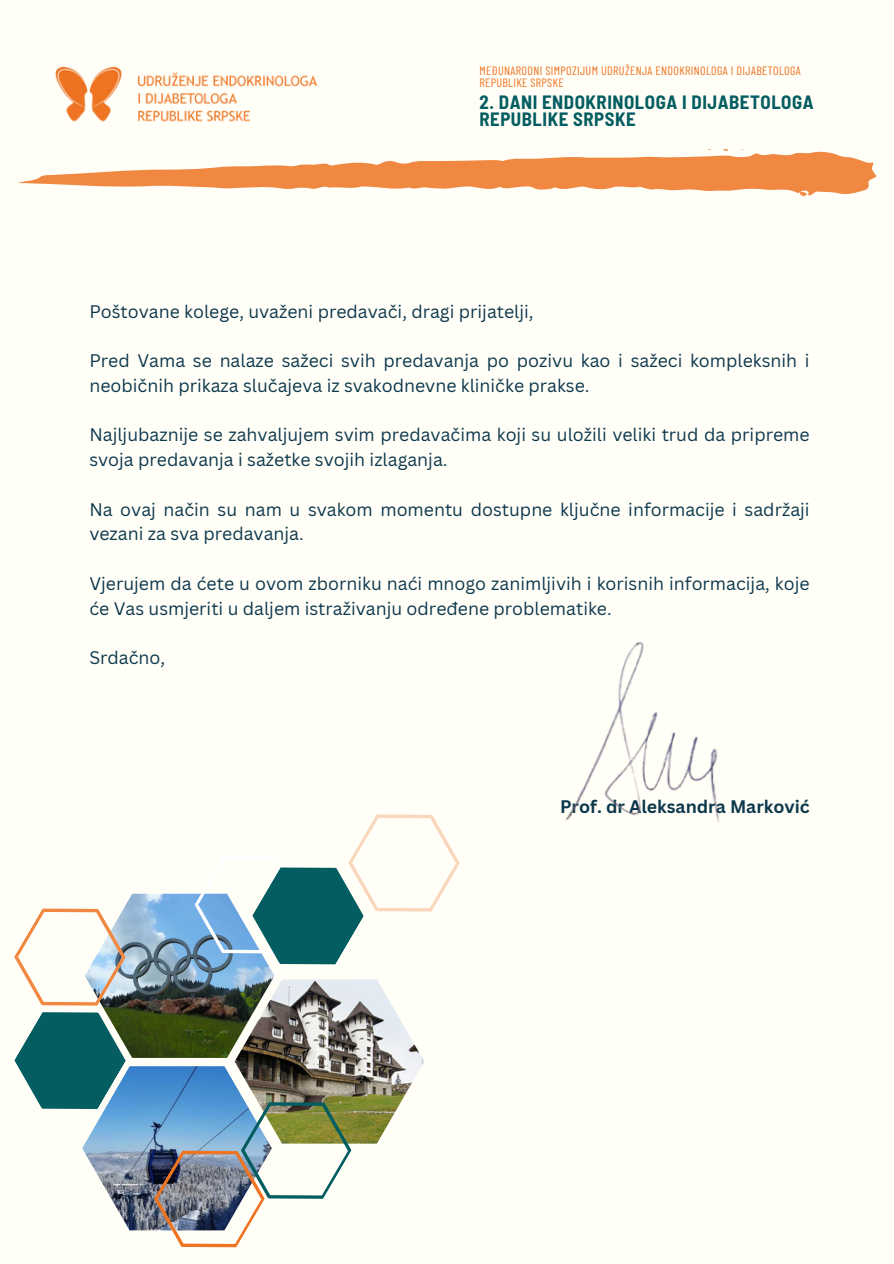
<style>
.page{position:relative;width:894px;height:1264px;background:#fff}
.page>*{position:absolute;margin:0;border:0;box-sizing:border-box;transform-origin:0 0}
.t1{font:700 semi-condensed 18.75px "Barlow";letter-spacing:.03em;color:#035d61}
.t2{font:17.7px/24.8px "Canva Sans";color:#0e394d}
.t3{font:700 17.7px "Canva Sans";color:#0e394d}
.t4{font:12.15px "Barlow Condensed";letter-spacing:.03em;color:#ee7422}
</style>
<div class="page">
<div style="left:0;top:0;width:893px;height:1263px;background:#fffef7"></div>
<img style="left:55px;top:66px;width:263px;height:56px">
<svg style="left:17px;top:149px;width:859px;height:47px"></svg>
<img style="left:14px;top:814px;width:419px;height:434px">
<img style="left:433px;top:642px;width:286px;height:266px">
<p class="t4" style="left:479px;top:63px;width:323px">MEĐUNARODNI SIMPOZIJUM UDRUŽENJA ENDOKRINOLOGA I DIJABETOLOGA</p>
<p class="t4" style="left:479px;top:75px;width:86px">REPUBLIKE SRPSKE</p>
<h2 class="t1" style="left:479px;top:90px;width:335px">2. DANI ENDOKRINOLOGA I DIJABETOLOGA</h2>
<p class="t1" style="left:479px;top:107px;width:158px">REPUBLIKE SRPSKE</p>
<p class="t2" style="left:89px;top:298px;width:445px">Poštovane kolege, uvaženi predavači, dragi prijatelji,</p>
<p class="t2" style="left:89px;top:348px;width:721px">Pred Vama se nalaze sažeci svih predavanja po pozivu kao i sažeci kompleksnih i neobičnih prikaza slučajeva iz svakodnevne kliničke prakse.</p>
<h1 class="t2" style="left:89px;top:422px;width:721px">Najljubaznije se zahvaljujem svim predavačima koji su uložili veliki trud da pripreme svoja predavanja i sažetke svojih izlaganja.</h1>
<p class="t2" style="left:89px;top:496px;width:721px">Na ovaj način su nam u svakom momentu dostupne ključne informacije i sadržaji vezani za sva predavanja.</p>
<p class="t2" style="left:89px;top:570px;width:721px">Vjerujem da ćete u ovom zborniku naći mnogo zanimljivih i korisnih informacija, koje će Vas usmjeriti u daljem istraživanju određene problematike.</p>
<h3 class="t2" style="left:89px;top:645px;width:77px">Srdačno,</h3>
<h3 class="t3" style="left:560px;top:793px;width:251px">Prof. dr Aleksandra Marković</h3>
</div>
